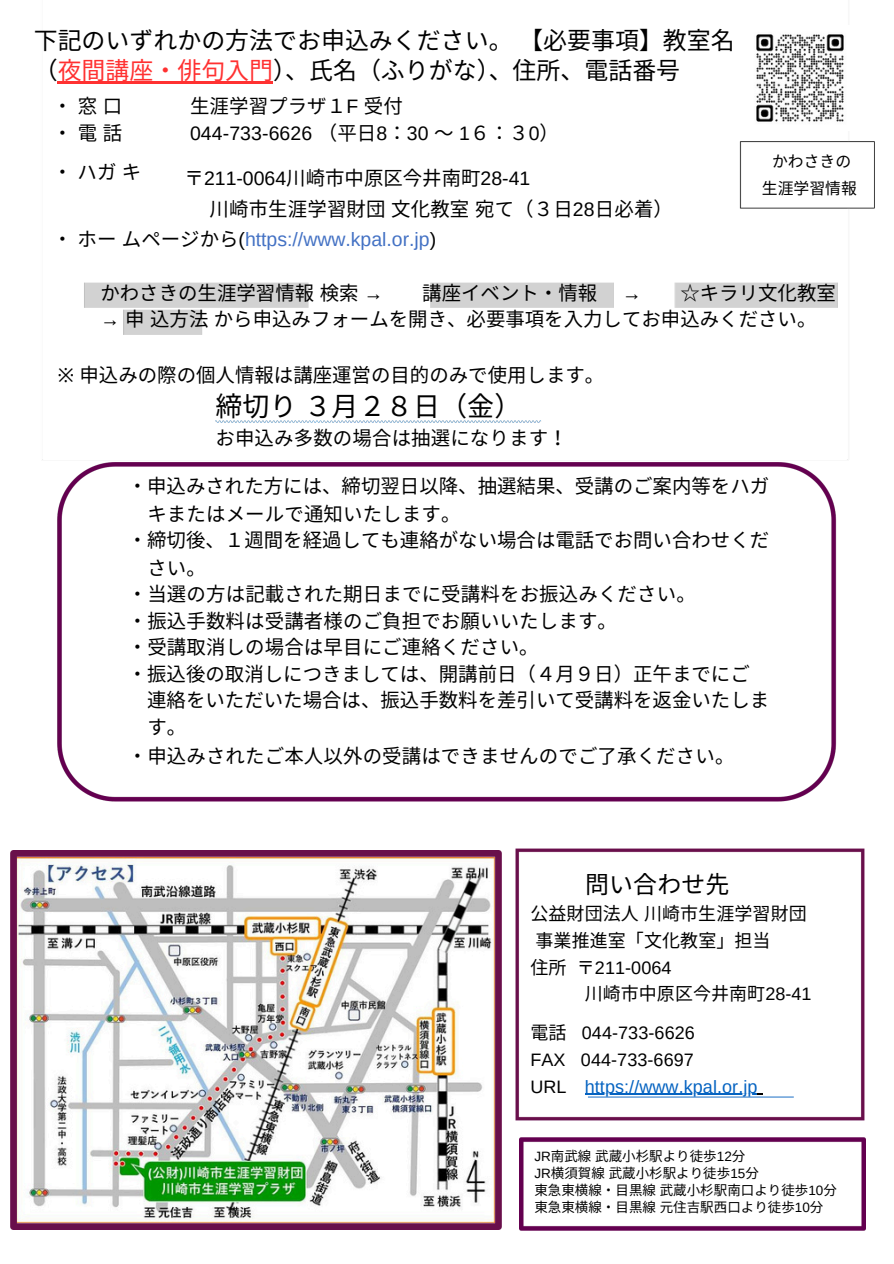
<style>
.page{position:relative;width:894px;height:1264px;background:#fff}
.page>*{position:absolute;margin:0;border:0;box-sizing:border-box;transform-origin:0 0}
.t1{font:27px "Noto Sans CJ Ksc";letter-spacing:.005em;color:#000}
.t2{font:24px/30.3px "Noto Sans CJ Ksc";color:#000}
.t3{font:19.5px/27px "Noto Sans CJ Ksc";color:#000}
.t4{font:19.5px "Arimo";color:#4472c4}
.t5{font:19.5px "Arimo";color:#000}
.t6{font:18px/27px "Noto Sans CJ Ksc";letter-spacing:.005em;color:#000}
.t7{font:18px/27px "Arimo";letter-spacing:.005em;color:#000;text-align:justify}
.t8{font:18px "Arimo";letter-spacing:.005em;color:#0563c1}
.t9{font:15.9px/27px "Noto Sans CJ Ksc";color:#000;text-align:center}
.t10{font:13.5px/16.8px "Noto Sans CJ Ksc";color:#000}
.s1{color:#ff3131}
.s2{font-family:"Arimo"}
.s3{font-family:"Noto Sans CJ Ksc"}
.s4{font-family:"Noto Sans CJ Ksc";color:#000}
.s5{color:#000}
.s6{font-family:"Noto Sans"}
</style>
<div class="page">
<img style="left:519px;top:1137px;width:346px;height:93px">
<img style="left:515px;top:848px;width:350px;height:273px">
<img style="left:42px;top:81px;width:833px;height:721px">
<img style="left:10px;top:850px;width:491px;height:378px">
<img style="left:747px;top:34px;width:105px;height:96px">
<hr style="left:58px;top:81px;width:215px;height:3px;background:#ff3131">
<hr style="left:584px;top:1093px;width:173px;height:1px;background:#0563c1">
<p class="t2" style="left:34px;top:24px;width:698px">下記のいずれかの方法でお申込みください。【必要事項】教室名（<span class="s1">夜間講座・俳句入門</span>）、氏名（ふりがな）、住所、電話番号</p>
<p class="t3" style="left:53px;top:91px;width:69px">・窓口・電話</p>
<h4 class="t3" style="left:190px;top:91px;width:370px">生涯学習プラザ１<span class="s2">F</span> 受付<br><span class="s2">044-733-6626</span> （平日 <span class="s2">8</span>： <span class="s2">30</span> ～ <span class="s2">1</span>６： ３<span class="s2">0</span>）</h4>
<h4 class="t3" style="left:53px;top:157px;width:90px">・ハガキ</h4>
<h3 class="t5" style="left:184px;top:168px;width:347px"><span class="s3">〒</span>211-0064<span class="s3">川崎市中原区今井南町</span>28-41</h3>
<h5 class="t3" style="left:209px;top:194px;width:465px">川崎市生涯学習財団文化教室宛て（３日 <span class="s2">28</span>日必着）</h5>
<h4 class="t4" style="left:53px;top:229px;width:385px"><span class="s4">・ホームページから</span><span class="s5">(</span>https://www.kpal.or.jp<span class="s5">)</span></h4>
<h4 class="t3" style="left:100px;top:278px;width:284px">かわさきの生涯学習情報検索 <span class="s2">→</span></h4>
<h4 class="t3" style="left:422px;top:278px;width:175px">講座イベント・情報</h4>
<h4 class="t3" style="left:622px;top:278px;width:213px"><span class="s2">→</span> ☆キラリ文化教室</h4>
<h4 class="t3" style="left:100px;top:304px;width:717px"><span class="s2">→</span> 申込方法から申込みフォームを開き、必要事項を入力してお申込みください。</h4>
<h4 class="t3" style="left:58px;top:360px;width:548px"><span class="s6">※</span> 申込みの際の個人情報は講座運営の目的のみで使用します。</h4>
<h4 class="t1" style="left:215px;top:384px;width:307px">締切り３月２８日（金）</h4>
<h4 class="t3" style="left:215px;top:423px;width:337px">お申込み多数の場合は抽選になります！</h4>
<h1 class="t3" style="left:128px;top:471px;width:643px">・申込みされた方には、締切翌日以降、抽選結果、受講のご案内等をハガ</h1>
<h4 class="t3" style="left:147px;top:499px;width:314px">キまたはメールで通知いたします。</h4>
<h4 class="t3" style="left:128px;top:525px;width:643px">・締切後、１週間を経過しても連絡がない場合は電話でお問い合わせくだ</h4>
<h4 class="t3" style="left:147px;top:553px;width:60px">さい。</h4>
<h4 class="t3" style="left:128px;top:579px;width:569px">・当選の方は記載された期日までに受講料をお振込みください。</h4>
<h4 class="t3" style="left:128px;top:606px;width:490px">・振込手数料は受講者様のご負担でお願いいたします。</h4>
<h4 class="t3" style="left:128px;top:632px;width:412px">・受講取消しの場合は早目にご連絡ください。</h4>
<h4 class="t3" style="left:128px;top:659px;width:623px">・振込後の取消しにつきましては、開講前日（４月９日）正午までにご</h4>
<h4 class="t3" style="left:147px;top:685px;width:623px">連絡をいただいた場合は、振込手数料を差引いて受講料を返金いたしま</h4>
<h4 class="t3" style="left:147px;top:712px;width:41px">す。</h4>
<h4 class="t3" style="left:128px;top:741px;width:608px">・申込みされたご本人以外の受講はできませんのでご了承ください。</h4>
<h4 class="t9" style="left:761px;top:147px;width:95px">かわさきの生涯学習情報</h4>
<h2 class="t2" style="left:585px;top:867px;width:146px">問い合わせ先</h2>
<h2 class="t6" style="left:530px;top:898px;width:278px">公益財団法人川崎市生涯学習財団事業推進室「文化教室」担当<br>住所 〒<span class="s2">211-0064</span></h2>
<h4 class="t6" style="left:584px;top:979px;width:228px">川崎市中原区今井南町<span class="s2">28-41</span></h4>
<h4 class="t7" style="left:530px;top:1018px;width:166px"><span class="s3">電話</span> 044-733-6626<br>FAX 044-733-6697<br>URL</h4>
<p class="t8" style="left:584px;top:1076px;width:174px">https://www.kpal.or.jp</p>
<p class="t10" style="left:534px;top:1147px;width:303px"><span class="s2">JR</span>南武線武蔵小杉駅より徒歩<span class="s2">12</span>分<br><span class="s2">JR</span>横須賀線武蔵小杉駅より徒歩<span class="s2">15</span>分<br>東急東横線・目黒線武蔵小杉駅南口より徒歩<span class="s2">10</span>分東急東横線・目黒線元住吉駅西口より徒歩<span class="s2">10</span>分</p>
</div>
